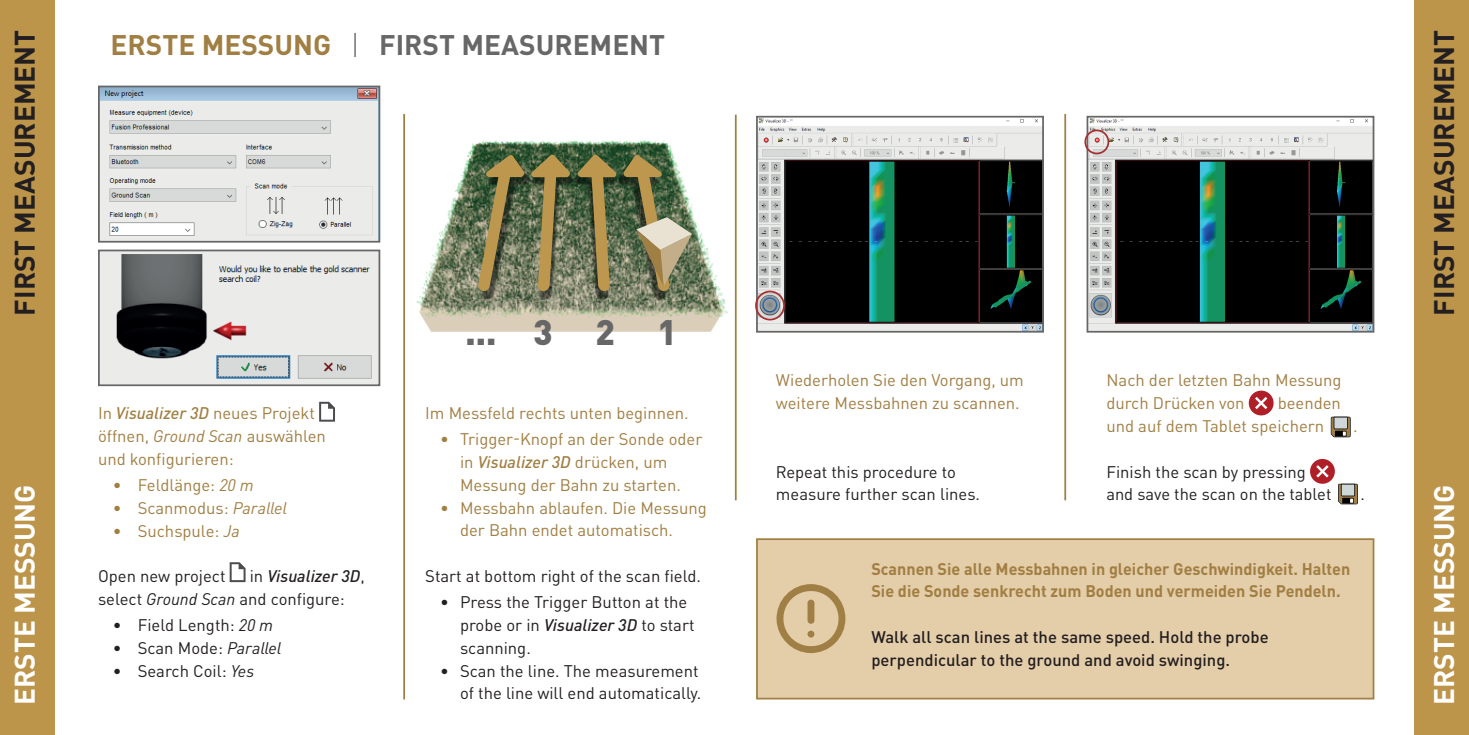
<style>
.page{position:relative;width:1469px;height:735px;background:#fff}
.page>*{position:absolute;margin:0;border:0;box-sizing:border-box;transform-origin:0 0}
.t1{font:900 35px "DIN Pro";color:#676768}
.t2{font:700 28px "DIN Pro";color:#231f20}
.t3{font:700 28px "DIN Pro";color:#676768}
.t4{font:700 28px "DIN Pro";color:#fff}
.t5{font:16.62px/22.8px "DIN Pro";color:#a17e42}
.t6{font:16.62px/22.8px "DIN Pro";color:#231f20}
.t7{font:700 16.62px/22.8px "DIN Pro";color:#a17e42}
.t8{font:500 16.62px/22.8px "DIN Pro";color:#231f20}
.s1{color:#a17e42}
.s2{font-weight:300}
.s3{font-weight:500;font-style:italic}
.s4{font-style:italic}
</style>
<div class="page">
<div style="left:0;top:0;width:55px;height:734px;background:#bc954b"></div>
<div style="left:1414px;top:0;width:54px;height:734px;background:#bc954b"></div>
<svg style="left:319px;top:401px;width:16px;height:20px"></svg>
<svg style="left:230px;top:562px;width:15px;height:19px"></svg>
<svg style="left:1248px;top:390px;width:25px;height:25px"></svg>
<svg style="left:1330px;top:416px;width:20px;height:21px"></svg>
<svg style="left:1310px;top:458px;width:47px;height:46px"></svg>
<hr style="left:403px;top:114px;width:2px;height:585px;background:#a17e42">
<hr style="left:1064px;top:114px;width:2px;height:386px;background:#a17e42">
<hr style="left:735px;top:115px;width:1px;height:385px;background:#a17e42">
<div style="left:756px;top:538px;width:618px;height:161px;background:#e4cda9;border:2px solid #a17e42"></div>
<svg style="left:776px;top:584px;width:69px;height:69px"></svg>
<div style="left:807px;top:630px;width:7px;height:7px;background:#a07f45;border-radius:50%"></div>
<div style="left:807px;top:599px;width:7px;height:24px;background:#a07f45;border-radius:3px"></div>
<img style="left:416px;top:140px;width:312px;height:192px">
<img style="left:617px;top:291px;width:51px;height:10px">
<img style="left:480px;top:159px;width:92px;height:142px">
<img style="left:572px;top:159px;width:45px;height:142px">
<svg style="left:478px;top:154px;width:93px;height:137px;background:#77774f"></svg>
<svg style="left:577px;top:154px;width:115px;height:137px;background:#7e815d"></svg>
<img style="left:101px;top:252px;width:276px;height:131px">
<div style="left:98px;top:249px;width:282px;height:137px;border:2px solid #676768"></div>
<img style="left:759px;top:119px;width:281px;height:210px">
<div style="left:756px;top:116px;width:287px;height:216px;border:2px solid #676768"></div>
<img style="left:1089px;top:119px;width:282px;height:210px">
<div style="left:1086px;top:116px;width:288px;height:216px;border:2px solid #676768"></div>
<div style="left:755px;top:290px;width:30px;height:30px;border:2px solid #a52f31;border-radius:50%"></div>
<div style="left:1084px;top:129px;width:25px;height:25px;border:2px solid #a52f31;border-radius:50%"></div>
<img style="left:101px;top:89px;width:276px;height:150px">
<div style="left:98px;top:86px;width:282px;height:156px;border:2px solid #676768"></div>
<h2 class="t2" style="left:1px;top:315px;width:287px;rotate:-90deg">FIRST MEASUREMENT</h2>
<h2 class="t3" style="left:111px;top:21px;width:556px"><span class="s1">ERSTE MESSUNG</span> <span class="s2">|</span> FIRST MEASUREMENT</h2>
<h2 class="t4" style="left:1px;top:704px;width:222px;rotate:-90deg">ERSTE MESSUNG</h2>
<p class="t5" style="left:98px;top:400px;width:229px">In <span class="s3">Visualizer 3D</span> neues Projekt öffnen, <span class="s4">Ground Scan</span> auswählen und konfigurieren:</p>
<p class="t5" style="left:113px;top:471px;width:142px">• Feldlänge: <span class="s4">20 m</span></p>
<p class="t5" style="left:113px;top:494px;width:175px">• Scanmodus: <span class="s4">Parallel</span></p>
<p class="t5" style="left:113px;top:517px;width:128px">• Suchspule: <span class="s4">Ja</span></p>
<p class="t6" style="left:98px;top:562px;width:129px">Open new project</p>
<p class="t6" style="left:98px;top:562px;width:268px;text-indent:152px">in <span class="s3">Visualizer 3D</span>, select <span class="s4">Ground Scan</span> and configure:</p>
<p class="t6" style="left:113px;top:611px;width:162px">• Field Length: <span class="s4">20 m</span></p>
<p class="t6" style="left:113px;top:634px;width:170px">• Scan Mode: <span class="s4">Parallel</span></p>
<p class="t6" style="left:113px;top:657px;width:143px">• Search Coil: <span class="s4">Yes</span></p>
<h1 class="t1" style="left:465px;top:302px;width:213px">...3 2 1</h1>
<p class="t5" style="left:425px;top:400px;width:265px">Im Messfeld rechts unten beginnen.</p>
<p class="t5" style="left:460px;top:426px;width:244px;text-indent:-20px">• Trigger-Knopf an der Sonde oder in <span class="s3">Visualizer 3D</span> drücken, um<br>Messung der Bahn zu starten.</p>
<p class="t5" style="left:460px;top:494px;width:248px;text-indent:-20px">• Messbahn ablaufen. Die Messung der Bahn endet automatisch.</p>
<p class="t6" style="left:425px;top:562px;width:277px">Start at bottom right of the scan field.</p>
<p class="t6" style="left:460px;top:589px;width:236px;text-indent:-20px">• Press the Trigger Button at the probe or in <span class="s3">Visualizer 3D</span> to start scanning.</p>
<p class="t6" style="left:440px;top:657px;width:263px;text-align:right">• Scan the line. The measurement of the line will end automatically.</p>
<p class="t5" style="left:776px;top:367px;width:249px">Wiederholen Sie den Vorgang, um weitere Messbahnen zu scannen.</p>
<p class="t6" style="left:776px;top:458px;width:206px">Repeat this procedure to measure further scan lines.</p>
<p class="t5" style="left:1106px;top:367px;width:237px">Nach der letzten Bahn Messung durch Drücken von</p>
<p class="t5" style="left:1106px;top:390px;width:236px;text-indent:171px">beenden und auf dem Tablet speichern</p>
<p class="t6" style="left:1106px;top:458px;width:226px">Finish the scan by pressing and save the scan on the tablet</p>
<p class="t5" style="left:1353px;top:413px;width:6px">.</p>
<p class="t6" style="left:1360px;top:481px;width:6px">.</p>
<p class="t7" style="left:871px;top:555px;width:480px">Scannen Sie alle Messbahnen in gleicher Geschwindigkeit. Halten<br>Sie die Sonde senkrecht zum Boden und vermeiden Sie Pendeln.</p>
<p class="t8" style="left:871px;top:623px;width:399px">Walk all scan lines at the same speed. Hold the probe perpendicular to the ground and avoid swinging.</p>
<h2 class="t2" style="left:1420px;top:315px;width:287px;rotate:-90deg">FIRST MEASUREMENT</h2>
<h2 class="t4" style="left:1420px;top:704px;width:222px;rotate:-90deg">ERSTE MESSUNG</h2>
</div>
